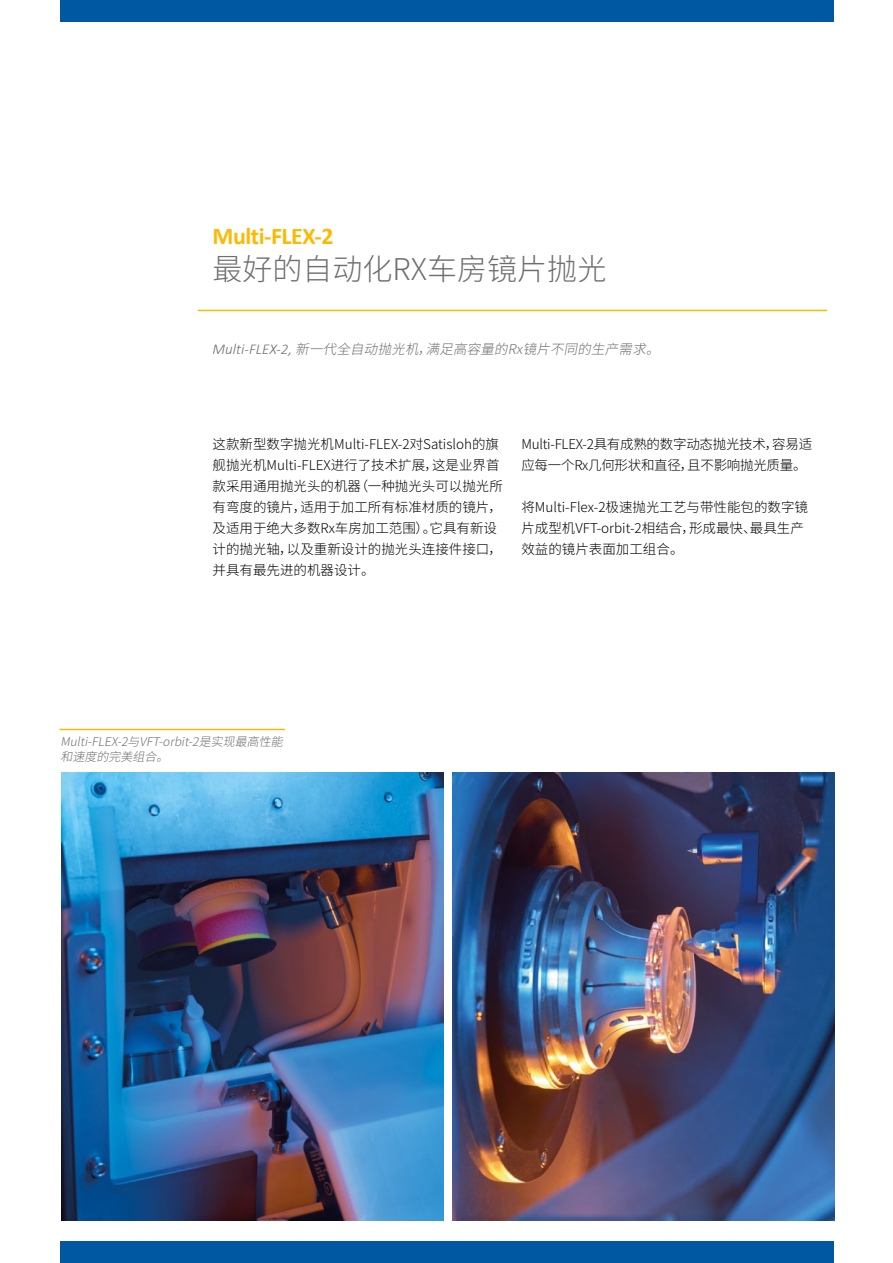
<style>
.page{position:relative;width:893px;height:1263px;background:#fff}
.page>*{position:absolute;margin:0;border:0;box-sizing:border-box;transform-origin:0 0}
.t1{font:300 30px "Noto Sans CJ Ksc";color:#6f6f6f}
.t2{font:700 24px "Calibri";letter-spacing:-.02em;color:#fbba05}
.t3{font:300 13.5px/21px "Noto Sans CJ Ksc";color:#000}
.t4{font:300 13.5px/21px "Noto Sans CJ Ksc";letter-spacing:-.02em;color:#000}
.t5{font:italic 300 13.5px "Noto Sans CJ Ksc";color:#6f6f6f}
.t6{font:italic 300 12px/14.4px "Noto Sans CJ Ksc";color:#6f6f6f}
.s1{font-family:"Calibri";font-size:15px}
</style>
<div class="page">
<div style="left:60px;top:0;width:773px;height:21px;background:#0058a2"></div>
<div style="left:60px;top:1242px;width:773px;height:21px;background:#0058a2"></div>
<hr style="left:198px;top:310px;width:629px;height:1px;background:#fbba05">
<img style="left:61px;top:773px;width:383px;height:447px">
<img style="left:452px;top:773px;width:383px;height:447px">
<hr style="left:60px;top:729px;width:225px;height:1px;background:#fbba05">
<p class="t2" style="left:213px;top:219px;width:122px">Multi-FLEX-2</p>
<p class="t1" style="left:213px;top:252px;width:396px">最好的自动化RX车房镜片抛光</p>
<p class="t5" style="left:213px;top:341px;width:455px"><span class="s1">M u l ti - FL EX- 2,</span> 新一代全自动抛光机，满足高容量的Rx镜片不同的生产需求。</p>
<p class="t3" style="left:213px;top:434px;width:292px">这款新型数字抛光机Multi-FLEX-2对Satisloh的旗舰抛光机Multi-FLEX进行了技术扩展，这是业界首款采用通用抛光头的机器（一种抛光头可以抛光所有弯度的镜片，适用于加工所有标准材质的镜片，及适用于绝大多数Rx车房加工范围）。它具有新设计的抛光轴，以及重新设计的抛光头连接件接口，并具有最先进的机器设计。</p>
<p class="t4" style="left:521px;top:434px;width:292px">Multi-FLEX-2具有成熟的数字动态抛光技术，容易适应每一个Rx几何形状和直径，且不影响抛光质量。</p>
<p class="t3" style="left:521px;top:497px;width:288px">将Multi-Flex-2极速抛光工艺与带性能包的数字镜片成型机VFT-orbit-2相结合，形成最快、最具生产效益的镜片表面加工组合。</p>
<p class="t6" style="left:60px;top:735px;width:230px">Multi-FLEX-2与VFT-orbit-2是实现最高性能和速度的完美组合。</p>
</div>
